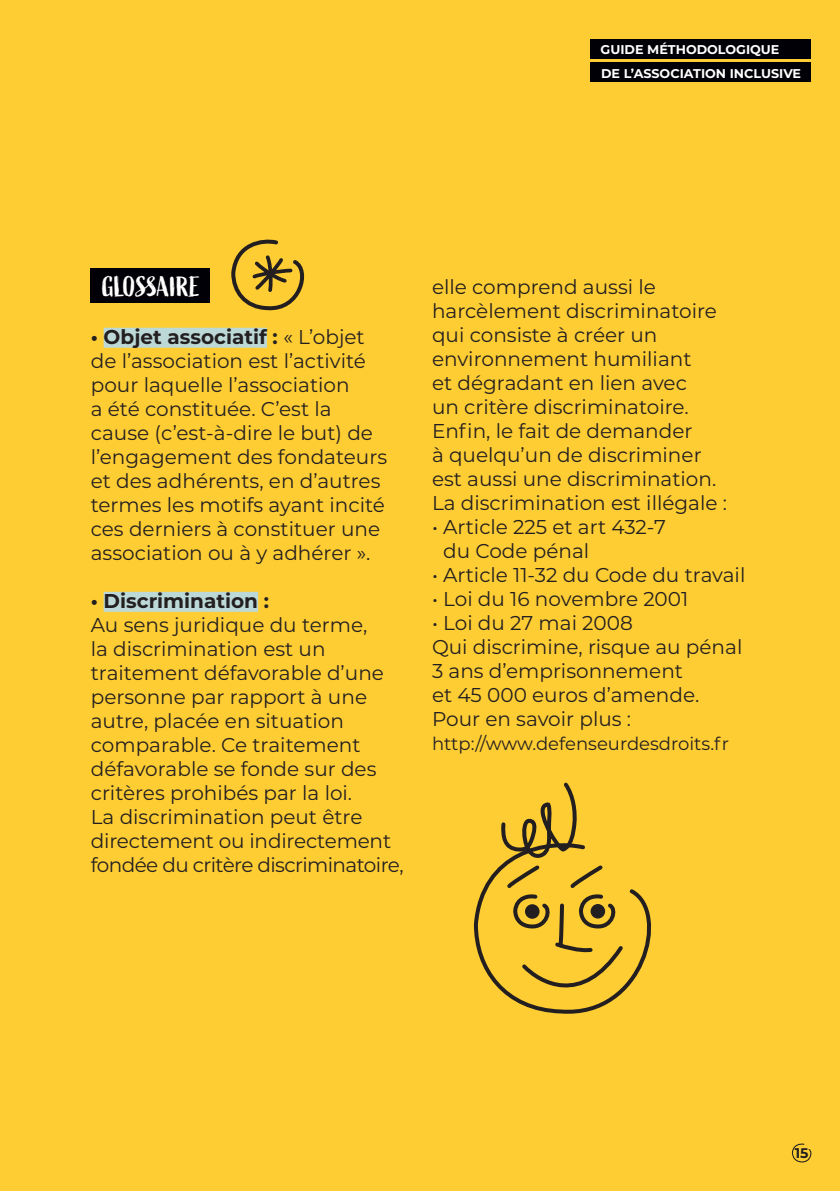
<style>
.page{position:relative;width:840px;height:1191px;background:#fff}
.page>*{position:absolute;margin:0;border:0;box-sizing:border-box;transform-origin:0 0}
.t1{font:28px "Active";letter-spacing:-.01em;color:#fff}
.t2{font:20px/24px "Montserrat";color:#231f20}
.t3{font:700 20px "Montserrat";color:#231f20}
.t4{font:18px "Montserrat";color:#231f20}
.t5{font:700 14px "Montserrat";color:#231f20}
.t6{font:700 12.6px/23.2px "Montserrat";color:#fff}
.s1{font-weight:700}
</style>
<div class="page">
<div style="left:0;top:0;width:839px;height:1191px;background:#fecd33"></div>
<div style="left:590px;top:40px;width:220px;height:19px;background:#000006"></div>
<div style="left:590px;top:63px;width:220px;height:19px;background:#000006"></div>
<svg style="left:791px;top:1143px;width:21px;height:20px"></svg>
<div style="left:91px;top:269px;width:119px;height:34px;background:#000006"></div>
<svg style="left:231px;top:239px;width:74px;height:72px"></svg>
<div style="left:104px;top:328px;width:163px;height:20px;background:#bdd9d7"></div>
<div style="left:104px;top:592px;width:154px;height:20px;background:#bdd9d7"></div>
<svg style="left:473px;top:782px;width:179px;height:232px"></svg>
<p class="t6" style="left:600px;top:38px;width:202px">GUIDE MÉTHODOLOGIQUE<br>DE L’ASSOCIATION INCLUSIVE</p>
<h1 class="t1" style="left:102px;top:270px;width:100px">GLOSSAIRE</h1>
<p class="t2" style="left:91px;top:324px;width:298px"><span class="s1">• Objet associatif :</span> « L’objet de l’association est l’activité pour laquelle l’association<br>a été constituée. C’est la cause (c’est-à-dire le but) de l’engagement des fondateurs et des adhérents, en d’autres termes les motifs ayant incité ces derniers à constituer une association ou à y adhérer ».</p>
<p class="t3" style="left:91px;top:586px;width:180px">• Discrimination :</p>
<p class="t2" style="left:91px;top:612px;width:314px">Au sens juridique du terme,<br>la discrimination est un traitement défavorable d’une personne par rapport à une autre, placée en situation comparable. Ce traitement défavorable se fonde sur des critères prohibés par la loi.<br>La discrimination peut être directement ou indirectement fondée du critère discriminatoire,</p>
<p class="t2" style="left:432px;top:274px;width:296px">elle comprend aussi le harcèlement discriminatoire qui consiste à créer un environnement humiliant<br>et dégradant en lien avec<br>un critère discriminatoire.<br>Enfin, le fait de demander<br>à quelqu’un de discriminer est aussi une discrimination.<br>La discrimination est illégale :</p>
<p class="t2" style="left:443px;top:514px;width:224px;text-indent:-11px">• Article 225 et art 432-7 du Code pénal</p>
<p class="t2" style="left:432px;top:562px;width:315px">• Article 11-32 du Code du travail</p>
<p class="t2" style="left:432px;top:586px;width:258px">• Loi du 16 novembre 2001</p>
<p class="t2" style="left:432px;top:610px;width:312px">• Loi du 27 mai 2008<br>Qui discrimine, risque au pénal<br>3 ans d’emprisonnement<br>et 45 000 euros d’amende.<br>Pour en savoir plus :</p>
<p class="t4" style="left:432px;top:731px;width:298px">http://www.defenseurdesdroits.fr</p>
<p class="t5" style="left:794px;top:1142px;width:15px">15</p>
</div>
